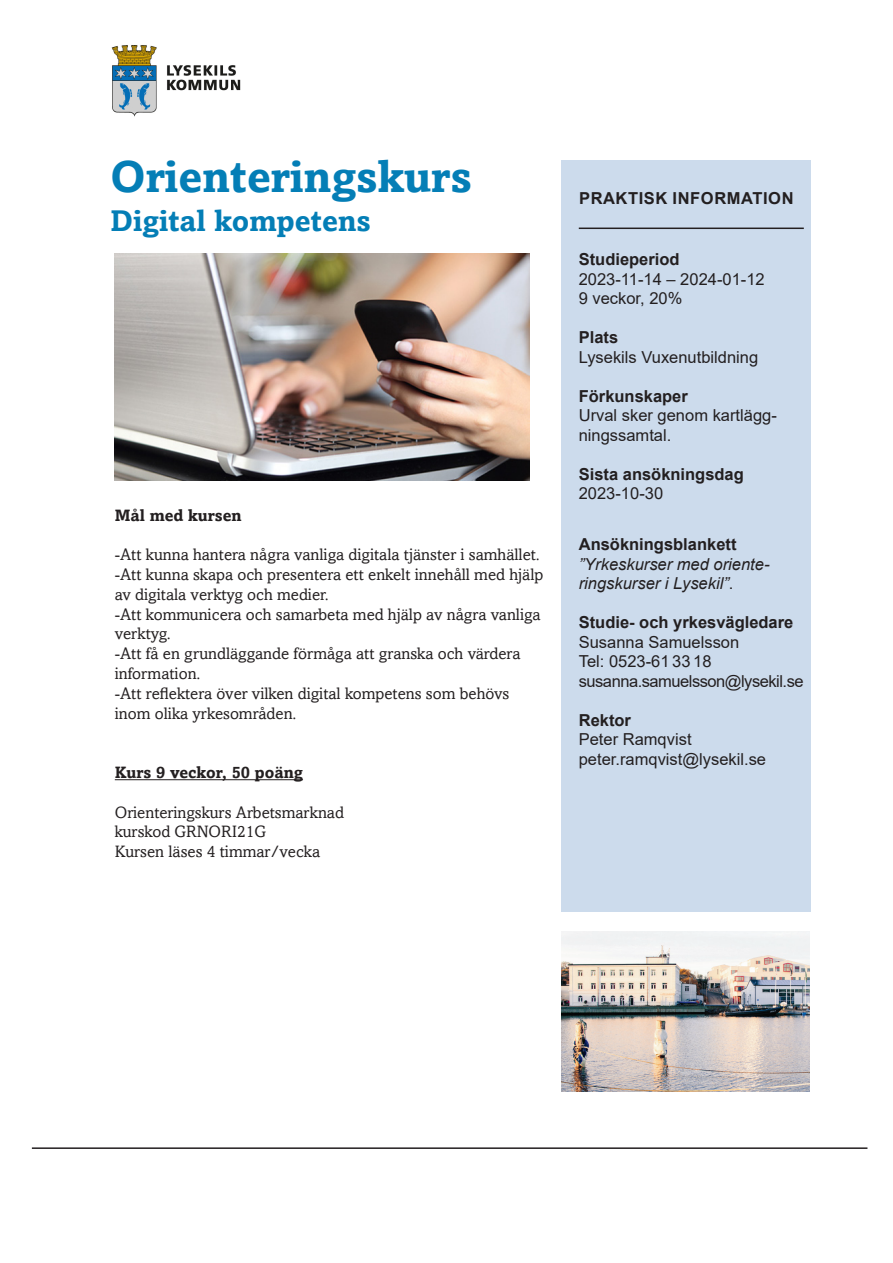
<style>
.page{position:relative;width:893px;height:1263px;background:#fff}
.page>*{position:absolute;margin:0;border:0;box-sizing:border-box;transform-origin:0 0}
.t1{font:700 45px "Amasis";color:#047eb6}
.t2{font:700 30px "Amasis";color:#047eb6}
.Brödtext_-_utan_indr{font:16.5px/19.8px "Amasis";color:#231f20}
.Informationsruta{font:16.5px/19.5px "Arial";color:#231f20}
.Informationsruta-2{font:700 16.5px "Arial";color:#231f20}
.Informationsruta-3{font:italic 16.5px/19.5px "Arial";color:#231f20}
.Informationsruta-4{font:16.5px/19.5px "Arial";letter-spacing:-.03em;color:#231f20}
.Brödtext_-_utan_indr-2{font:700 16.5px "Amasis";color:#231f20}
.Informationsruta-5{font:700 16.5px "Arial";letter-spacing:.035em;color:#231f20}
.s1{font-style:normal}
</style>
<div class="page">
<div style="left:561px;top:160px;width:250px;height:751px;background:#ccdbec"></div>
<hr style="left:32px;top:1147px;width:835px;height:2px;background:#231f20">
<hr style="left:115px;top:779px;width:188px;height:1px;background:#231f20">
<hr style="left:579px;top:228px;width:225px;height:1px;background:#231f20">
<img style="left:561px;top:931px;width:248px;height:160px">
<img style="left:111px;top:45px;width:130px;height:72px">
<img style="left:115px;top:253px;width:415px;height:227px">
<p class="t1" style="left:111px;top:149px;width:363px">Orienteringskurs</p>
<p class="t2" style="left:111px;top:203px;width:262px">Digital kompetens</p>
<p class="Brödtext_-_utan_indr-2" style="left:115px;top:505px;width:128px">Mål med kursen</p>
<p class="Brödtext_-_utan_indr" style="left:115px;top:545px;width:427px">-Att kunna hantera några vanliga digitala tjänster i samhället.</p>
<p class="Brödtext_-_utan_indr" style="left:115px;top:564px;width:430px">-Att kunna skapa och presentera ett enkelt innehåll med hjälp av digitala verktyg och medier.</p>
<p class="Brödtext_-_utan_indr" style="left:115px;top:604px;width:427px">-Att kommunicera och samarbeta med hjälp av några vanliga verktyg.</p>
<p class="Brödtext_-_utan_indr" style="left:115px;top:644px;width:407px">-Att få en grundläggande förmåga att granska och värdera information.</p>
<p class="Brödtext_-_utan_indr" style="left:115px;top:683px;width:396px">-Att reflektera över vilken digital kompetens som behövs inom olika yrkesområden.</p>
<p class="Brödtext_-_utan_indr-2" style="left:115px;top:762px;width:190px">Kurs 9 veckor, 50 poäng</p>
<p class="Brödtext_-_utan_indr" style="left:115px;top:802px;width:231px">Orienteringskurs Arbetsmarknad</p>
<p class="Brödtext_-_utan_indr" style="left:115px;top:822px;width:153px">kurskod GRNORI21G</p>
<p class="Brödtext_-_utan_indr" style="left:115px;top:842px;width:207px">Kursen läses 4 timmar/vecka</p>
<p class="Informationsruta-5" style="left:579px;top:186px;width:216px">PRAKTISK INFORMATION</p>
<p class="Informationsruta-2" style="left:579px;top:248px;width:102px">Studieperiod</p>
<p class="Informationsruta" style="left:579px;top:269px;width:187px">2023-11-14 – 2024-01-12</p>
<p class="Informationsruta" style="left:579px;top:288px;width:105px">9 veckor, 20%</p>
<p class="Informationsruta-2" style="left:579px;top:326px;width:41px">Plats</p>
<p class="Informationsruta" style="left:579px;top:347px;width:181px">Lysekils Vuxenutbildning</p>
<p class="Informationsruta-2" style="left:579px;top:384px;width:111px">Förkunskaper</p>
<p class="Informationsruta" style="left:579px;top:405px;width:200px">Urval sker genom kartlägg&shy;ningssamtal.</p>
<p class="Informationsruta-2" style="left:579px;top:462px;width:167px">Sista ansökningsdag</p>
<p class="Informationsruta" style="left:579px;top:483px;width:86px">2023-10-30</p>
<p class="Informationsruta-2" style="left:579px;top:533px;width:159px">Ansökningsblankett</p>
<p class="Informationsruta-3" style="left:579px;top:554px;width:192px">”Yrkeskurser med oriente&shy;ringskurser i Lysekil”<span class="s1">.</span></p>
<p class="Informationsruta-2" style="left:579px;top:611px;width:216px">Studie- och yrkesvägledare</p>
<p class="Informationsruta" style="left:579px;top:632px;width:162px">Susanna Samuelsson</p>
<p class="Informationsruta-4" style="left:579px;top:651px;width:226px">Tel: 0523-61 33 18 susanna.samuelsson@lysekil.se</p>
<p class="Informationsruta-2" style="left:579px;top:708px;width:54px">Rektor</p>
<p class="Informationsruta" style="left:579px;top:729px;width:114px">Peter Ramqvist</p>
<p class="Informationsruta" style="left:579px;top:749px;width:189px">peter.ramqvist@lysekil.se</p>
</div>
